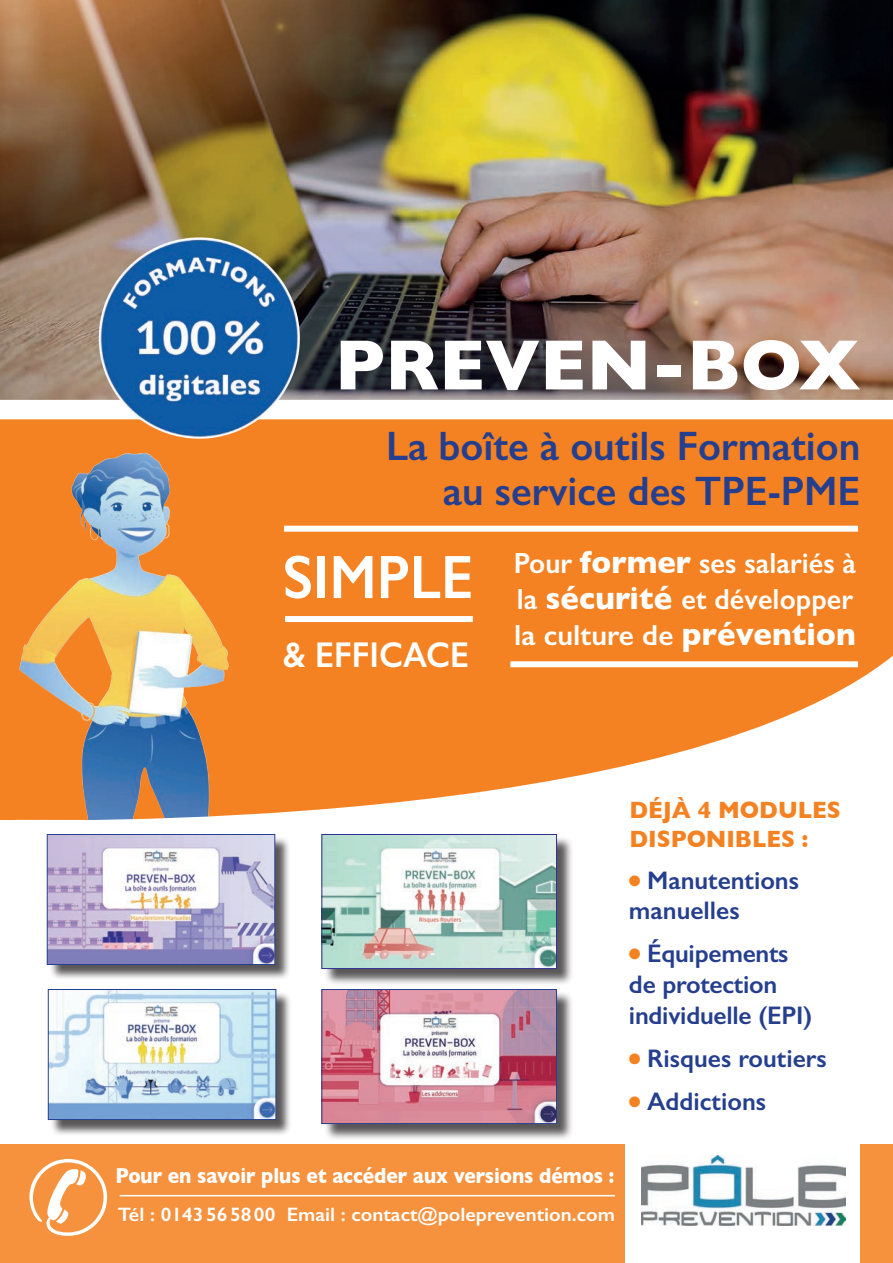
<style>
.page{position:relative;width:893px;height:1263px;background:#fff}
.page>*{position:absolute;margin:0;border:0;box-sizing:border-box;transform-origin:0 0}
.t1{font:700 72px "Gill Sans";color:#fff}
.t2{font:600 61.5px "Gill Sans";color:#fff;scale:.92 1}
.t3{font:600 41.25px "Gill Sans";color:#253f8e}
.t4{font:600 36px "Gill Sans";color:#fff;scale:.92 1}
.t5{font:600 29.25px/36px "Gill Sans";color:#fff;text-align:justify;scale:.96 1}
.t6{font:600 25.5px/30.6px "Gill Sans";color:#253f8e}
.t7{font:700 24px/28.8px "Gill Sans";color:#f58222;scale:.95 1}
.t8{font:700 22.05px "Gill Sans";color:#fff;scale:.87 1}
.t9{font:600 19.5px "Gill Sans";color:#fff;scale:1.04 1}
.s1{font-weight:700;font-size:32.25px}
.s2{color:#f58220}
</style>
<div class="page">
<div style="left:0;top:394px;width:893px;height:468px;background:#f58222"></div>
<img style="left:0;top:0;width:893px;height:400px">
<div style="left:0;top:400px;width:893px;height:19px;background:#fff"></div>
<img style="left:44px;top:454px;width:264px;height:164px">
<div style="left:0;top:1144px;width:893px;height:119px;background:#f6923e"></div>
<img style="left:97px;top:220px;width:214px;height:234px">
<svg style="left:14px;top:618px;width:879px;height:202px"></svg>
<div style="left:284px;top:526px;width:574px;height:6px;background:#fff"></div>
<div style="left:285px;top:616px;width:188px;height:6px;background:#fff"></div>
<div style="left:510px;top:661px;width:348px;height:6px;background:#fff"></div>
<div style="left:626px;top:1138px;width:234px;height:125px;background:#fff"></div>
<img style="left:641px;top:1155px;width:204px;height:71px">
<hr style="left:120px;top:1195px;width:495px;height:1px;background:#fff">
<div style="left:0;top:820px;width:893px;height:64px;background:#fff"></div>
<div style="left:629px;top:801px;width:264px;height:57px;background:#fff"></div>
<div style="left:49px;top:836px;width:242px;height:145px;background:#231f20;opacity:.75"></div>
<img style="left:49px;top:836px;width:224px;height:127px">
<div style="left:47px;top:834px;width:228px;height:131px;border:1px solid #253f8e"></div>
<div style="left:50px;top:991px;width:242px;height:145px;background:#231f20;opacity:.75"></div>
<img style="left:50px;top:991px;width:224px;height:127px">
<div style="left:48px;top:989px;width:228px;height:131px;border:1px solid #253f8e"></div>
<div style="left:323px;top:836px;width:251px;height:149px;background:#231f20;opacity:.75"></div>
<img style="left:324px;top:836px;width:231px;height:131px">
<div style="left:322px;top:834px;width:235px;height:135px;border:1px solid #2e3092"></div>
<div style="left:323px;top:991px;width:251px;height:149px;background:#231f20;opacity:.75"></div>
<img style="left:324px;top:991px;width:231px;height:131px">
<div style="left:322px;top:989px;width:235px;height:135px;border:1px solid #253f8e"></div>
<p class="t1" style="left:335px;top:308px;width:527px">PREVEN-BOX</p>
<p class="t3" style="left:386px;top:421px;width:476px">La boîte à outils Formation</p>
<p class="t3" style="left:443px;top:466px;width:419px">au service des TPE-PME</p>
<p class="t2" style="left:283px;top:540px;width:208px">SIMPLE</p>
<p class="t4" style="left:283px;top:633px;width:204px">&amp; EFFICACE</p>
<p class="t5" style="left:514px;top:545px;width:358px">Pour <span class="s1">former</span> ses salariés à la <span class="s1">sécurité</span> et développer la culture de <span class="s1">prévention</span></p>
<p class="t7" style="left:629px;top:795px;width:224px">DÉJÀ 4 MODULES<br>DISPONIBLES :</p>
<p class="t6" style="left:629px;top:864px;width:172px"><span class="s2">●</span> Manutentions manuelles</p>
<p class="t6" style="left:629px;top:938px;width:185px"><span class="s2">●</span> Équipements de protection individuelle (EPI)</p>
<p class="t6" style="left:629px;top:1043px;width:199px"><span class="s2">●</span> Risques routiers</p>
<p class="t6" style="left:629px;top:1086px;width:139px"><span class="s2">●</span> Addictions</p>
<p class="t8" style="left:116px;top:1158px;width:575px">Pour en savoir plus et accéder aux versions démos :</p>
<p class="t9" style="left:118px;top:1203px;width:480px">Tél : 0143565800 Email : contact@poleprevention.com</p>
</div>
